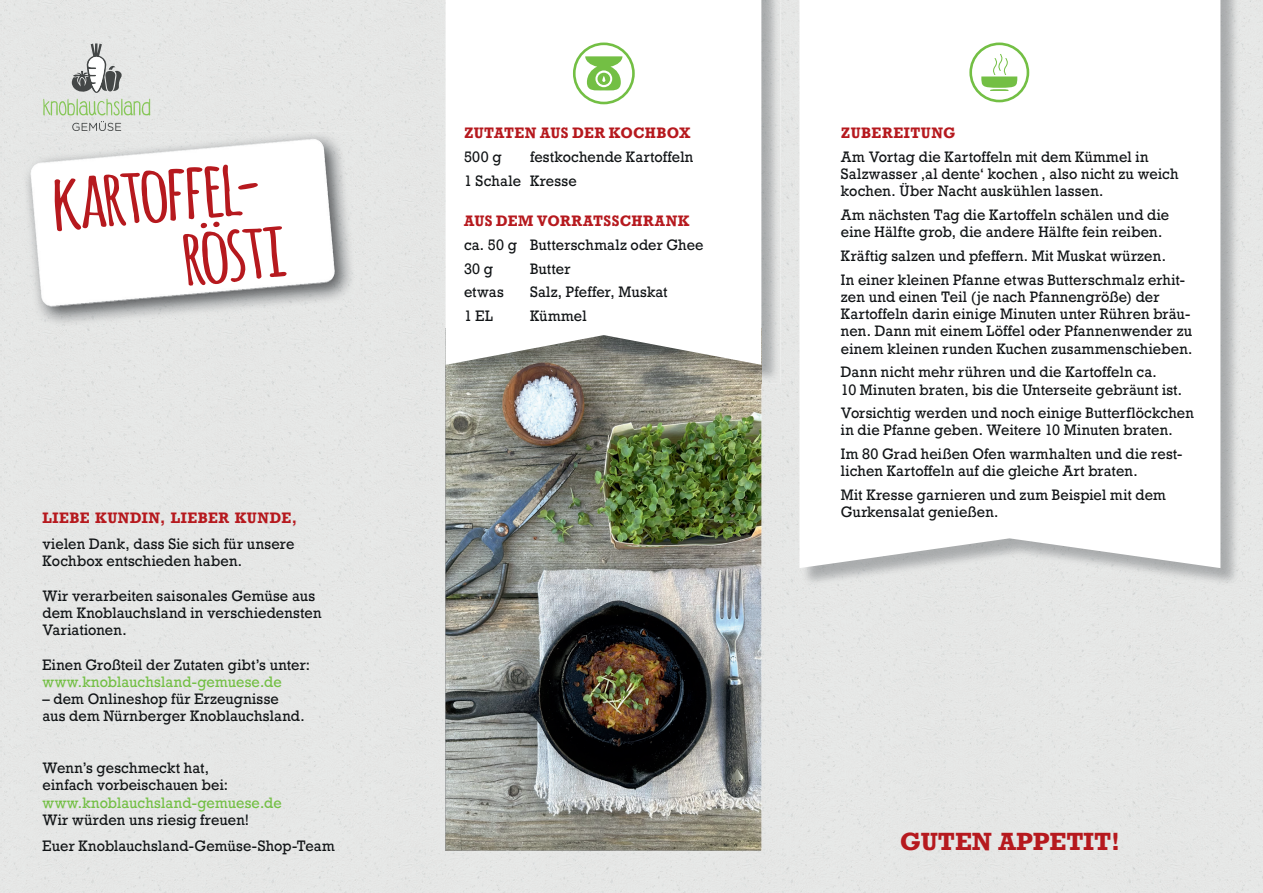
<style>
.page{position:relative;width:1263px;height:893px;background:#e5e7e6}
.page>*{position:absolute;margin:0;border:0;box-sizing:border-box;transform-origin:0 0}
.t1{font:700 76.65px/66px "Amatic";color:#b6191e;text-align:right;scale:1.2 1}
.t2{font:700 23.4px "Rockwell";color:#b6191e}
.t3{font:14.25px/17.2px "Rockwell";letter-spacing:.01em;color:#111416;scale:.95 1}
.t4{font:14.25px "Rockwell";letter-spacing:.005em;color:#73bf44;scale:.95 1}
.t5{font:700 14.25px "Rockwell";letter-spacing:.035em;color:#b6191e;scale:.95 1}
.t6{font:700 14.25px "Rockwell";letter-spacing:.015em;color:#b6191e;scale:.95 1}
</style>
<div class="page">
<svg style="left:71px;top:43px;width:51px;height:50px;background:#b7b9b8"></svg>
<svg style="left:43px;top:99px;width:107px;height:16px;background:#c7dcb9"></svg>
<svg style="left:72px;top:121px;width:49px;height:10px"></svg>
<img style="left:446px;top:365px;width:315px;height:485px">
<img style="left:801px;top:0;width:438px;height:587px">
<svg style="left:799px;top:0;width:421px;height:568px"></svg>
<img style="left:761px;top:0;width:19px;height:383px">
<img style="left:447px;top:365px;width:314px;height:18px">
<svg style="left:446px;top:0;width:315px;height:365px"></svg>
<img style="left:23px;top:131px;width:332px;height:196px">
<img style="left:30px;top:139px;width:305px;height:168px">
<div style="left:574px;top:44px;width:59px;height:59px;background:#fff;border-radius:50%"></div>
<div style="left:573px;top:43px;width:62px;height:61px;border:3px solid #73bf44;border-radius:50%"></div>
<svg style="left:585px;top:56px;width:37px;height:35px"></svg>
<svg style="left:971px;top:44px;width:57px;height:57px"></svg>
<div style="left:969px;top:43px;width:60px;height:59px;border:3px solid #73bf44;border-radius:50%"></div>
<svg style="left:981px;top:53px;width:36px;height:38px"></svg>
<h1 class="t1" style="left:49px;top:167px;width:193px;rotate:-5deg">kartoffel&shy;rösti</h1>
<p class="t5" style="left:43px;top:509px;width:269px">LIEBE KUNDIN, LIEBER KUNDE,</p>
<p class="t3" style="left:43px;top:535px;width:267px">vielen Dank, dass Sie sich für unsere<br>Kochbox entschieden haben.</p>
<p class="t3" style="left:43px;top:587px;width:295px">Wir verarbeiten saisonales Gemüse aus dem Knoblauchsland in verschiedensten<br>Variationen.</p>
<p class="t3" style="left:43px;top:656px;width:283px">Einen Großteil der Zutaten gibt’s unter:</p>
<p class="t4" style="left:43px;top:673px;width:253px">www.knoblauchsland-gemuese.de</p>
<p class="t3" style="left:43px;top:691px;width:278px">– dem Online shop für Erzeugnisse aus dem Nürnberger Knoblauchsland.</p>
<p class="t3" style="left:43px;top:759px;width:197px">Wenn’s geschmeckt hat, einfach vorbeischauen bei:</p>
<p class="t4" style="left:43px;top:793px;width:253px">www.knoblauchsland-gemuese.de</p>
<p class="t3" style="left:43px;top:807px;width:309px;line-height:25.8px">Wir würden uns riesig freuen!<br>Euer Knoblauchsland-Gemüse-Shop-Team</p>
<p class="t6" style="left:464px;top:124px;width:240px">ZUTATEN AUS DER KOCHBOX</p>
<p class="t3" style="left:464px;top:148px;width:41px">500 g</p>
<p class="t3" style="left:464px;top:145px;width:243px;line-height:23.7px;text-indent:66px">festkochende Kartoffeln<br>1 Schale Kresse</p>
<p class="t5" style="left:464px;top:212px;width:239px">AUS DEM VORRATSSCHRANK</p>
<p class="t3" style="left:464px;top:233px;width:254px;line-height:23.7px">ca. 50 g Butterschmalz oder Ghee<br>30 g</p>
<p class="t3" style="left:530px;top:260px;width:44px">Butter</p>
<p class="t3" style="left:464px;top:284px;width:43px">etwas</p>
<p class="t3" style="left:530px;top:284px;width:146px">Salz, Pfeffer, Muskat</p>
<p class="t3" style="left:464px;top:307px;width:32px">1 EL</p>
<p class="t3" style="left:530px;top:307px;width:61px">Kümmel</p>
<p class="t5" style="left:841px;top:124px;width:122px">ZUBEREITUNG</p>
<p class="t3" style="left:841px;top:148px;width:357px">Am Vortag die Kartoffeln mit dem Kümmel in<br>Salzwasser ‚al denteʻ kochen , also nicht zu weich kochen. Über Nacht auskühlen lassen.</p>
<p class="t3" style="left:841px;top:207px;width:347px">Am nächsten Tag die Kartoffeln schälen und die eine Hälfte grob, die andere Hälfte fein reiben.</p>
<p class="t3" style="left:841px;top:244px;width:364px;line-height:23.7px">Kräftig salzen und pfeffern. Mit Muskat würzen.<br>In einer kleinen Pfanne etwas Butterschmalz erhit-</p>
<p class="t3" style="left:841px;top:288px;width:371px">zen und einen Teil (je nach Pfannengröße) der Kartoffeln darin einige Minuten unter Rühren bräu&shy;nen. Dann mit einem Löffel oder Pfannenwender zu einem kleinen runden Kuchen zusammenschieben.</p>
<p class="t3" style="left:841px;top:364px;width:361px">Dann nicht mehr rühren und die Kartoffeln ca.<br>10 Minuten braten, bis die Unterseite gebräunt ist.</p>
<p class="t3" style="left:841px;top:405px;width:373px">Vorsichtig werden und noch einige Butterflöckchen in die Pfanne geben. Weitere 10 Minuten braten.</p>
<p class="t3" style="left:841px;top:446px;width:361px">Im 80 Grad heißen Ofen warmhalten und die rest&shy;lichen Kartoffeln auf die gleiche Art braten.</p>
<p class="t3" style="left:841px;top:486px;width:344px">Mit Kresse garnieren und zum Beispiel mit dem<br>Gurkensalat genießen.</p>
<h2 class="t2" style="left:900px;top:827px;width:222px">GUTEN APPETIT!</h2>
</div>
